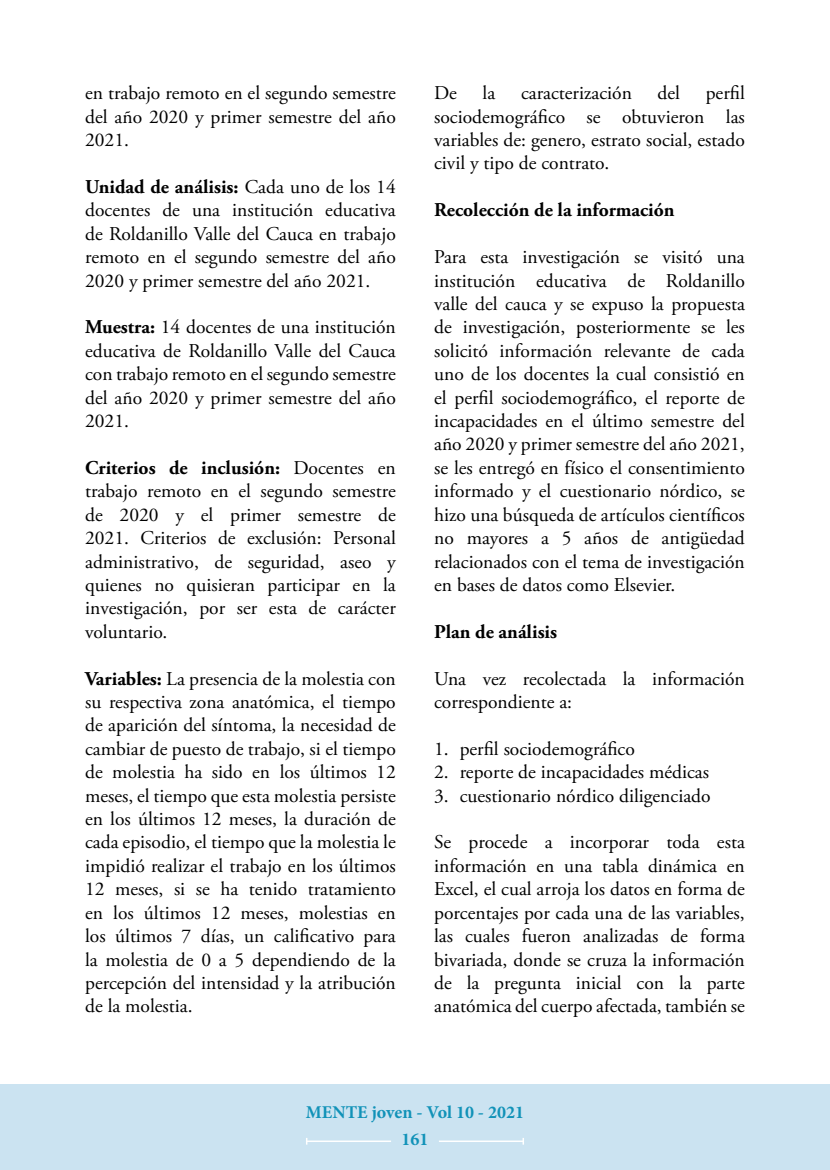
<style>
.page{position:relative;width:830px;height:1170px;background:#fff}
.page>*{position:absolute;margin:0;border:0;box-sizing:border-box;transform-origin:0 0}
.t1{font:19.5px/23.4px "Adobe Garamond Pro";color:#000;text-align:justify}
.t2{font:700 19.5px "Adobe Garamond Pro";color:#000}
.t3{font:700 18px/26.5px "Minion Pro";color:#1192b8;text-align:center}
.s1{font-weight:700}
</style>
<div class="page">
<div style="left:0;top:1084px;width:829px;height:85px;background:#cbe3f1"></div>
<hr style="left:306px;top:1140px;width:85px;height:1px;background:#fff">
<hr style="left:438px;top:1140px;width:85px;height:1px;background:#fff">
<p class="t1" style="left:85px;top:82px;width:312px">en trabajo remoto en el segundo semestre del año 2020 y primer semestre del año 2021.</p>
<p class="t1" style="left:85px;top:176px;width:312px"><span class="s1">Unidad de análisis:</span> Cada uno de los 14 docentes de una institución educativa de Roldanillo Valle del Cauca en trabajo remoto en el segundo semestre del año 2020 y primer semestre del año 2021.</p>
<p class="t1" style="left:85px;top:316px;width:312px"><span class="s1">Muestra:</span> 14 docentes de una institución educativa de Roldanillo Valle del Cauca con trabajo remoto en el segundo semestre del año 2020 y primer semestre del año 2021.</p>
<p class="t1" style="left:85px;top:456px;width:312px"><span class="s1">Criterios de inclusión:</span> Docentes en trabajo remoto en el segundo semestre de 2020 y el primer semestre de 2021. Criterios de exclusión: Personal administrativo, de seguridad, aseo y quienes no quisieran participar en la investigación, por ser esta de carácter voluntario.</p>
<p class="t1" style="left:85px;top:667px;width:312px"><span class="s1">Variables:</span> La presencia de la molestia con su respectiva zona anatómica, el tiempo de aparición del síntoma, la necesidad de cambiar de puesto de trabajo, si el tiempo de molestia ha sido en los últimos 12 meses, el tiempo que esta molestia persiste en los últimos 12 meses, la duración de cada episodio, el tiempo que la molestia le impidió realizar el trabajo en los últimos 12 meses, si se ha tenido tratamiento en los últimos 12 meses, molestias en los últimos 7 días, un calificativo para la molestia de 0 a 5 dependiendo de la percepción del intensidad y la atribución de la molestia.</p>
<p class="t1" style="left:434px;top:82px;width:312px;text-indent:271px">perfil sociodemográfico se obtuvieron las variables de: genero, estrato social, estado civil y tipo de contrato.</p>
<p class="t2" style="left:434px;top:199px;width:242px">Recolección de la información</p>
<p class="t1" style="left:434px;top:246px;width:312px">Para esta investigación se visitó una institución educativa de Roldanillo valle del cauca y se expuso la propuesta de investigación, posteriormente se les solicitó información relevante de cada uno de los docentes la cual consistió en el perfil sociodemográfico, el reporte de incapacidades en el último semestre del año 2020 y primer semestre del año 2021, se les entregó en físico el consentimiento informado y el cuestionario nórdico, se hizo una búsqueda de artículos científicos no mayores a 5 años de antigüedad relacionados con el tema de investigación en bases de datos como Elsevier.</p>
<p class="t2" style="left:434px;top:620px;width:124px">Plan de análisis</p>
<p class="t1" style="left:434px;top:667px;width:312px">Una vez recolectada la información correspondiente a:</p>
<p class="t1" style="left:434px;top:737px;width:202px">1. perfil sociodemográfico</p>
<p class="t1" style="left:434px;top:761px;width:276px">2. reporte de incapacidades médicas</p>
<p class="t1" style="left:434px;top:784px;width:278px">3. cuestionario nórdico diligenciado</p>
<p class="t1" style="left:434px;top:831px;width:312px">Se procede a incorporar toda esta información en una tabla dinámica en Excel, el cual arroja los datos en forma de porcentajes por cada una de las variables, las cuales fueron analizadas de forma bivariada, donde se cruza la información de la pregunta inicial con la parte anatómica del cuerpo afectada, también se</p>
<p class="t1" style="left:434px;top:82px;width:24px">De</p>
<p class="t1" style="left:482px;top:82px;width:14px">la</p>
<p class="t1" style="left:520px;top:82px;width:112px">caracterización</p>
<p class="t1" style="left:657px;top:82px;width:24px">del</p>
<p class="t3" style="left:306px;top:1098px;width:219px">MENTE joven - Vol 10 - 2021<br>161</p>
</div>
